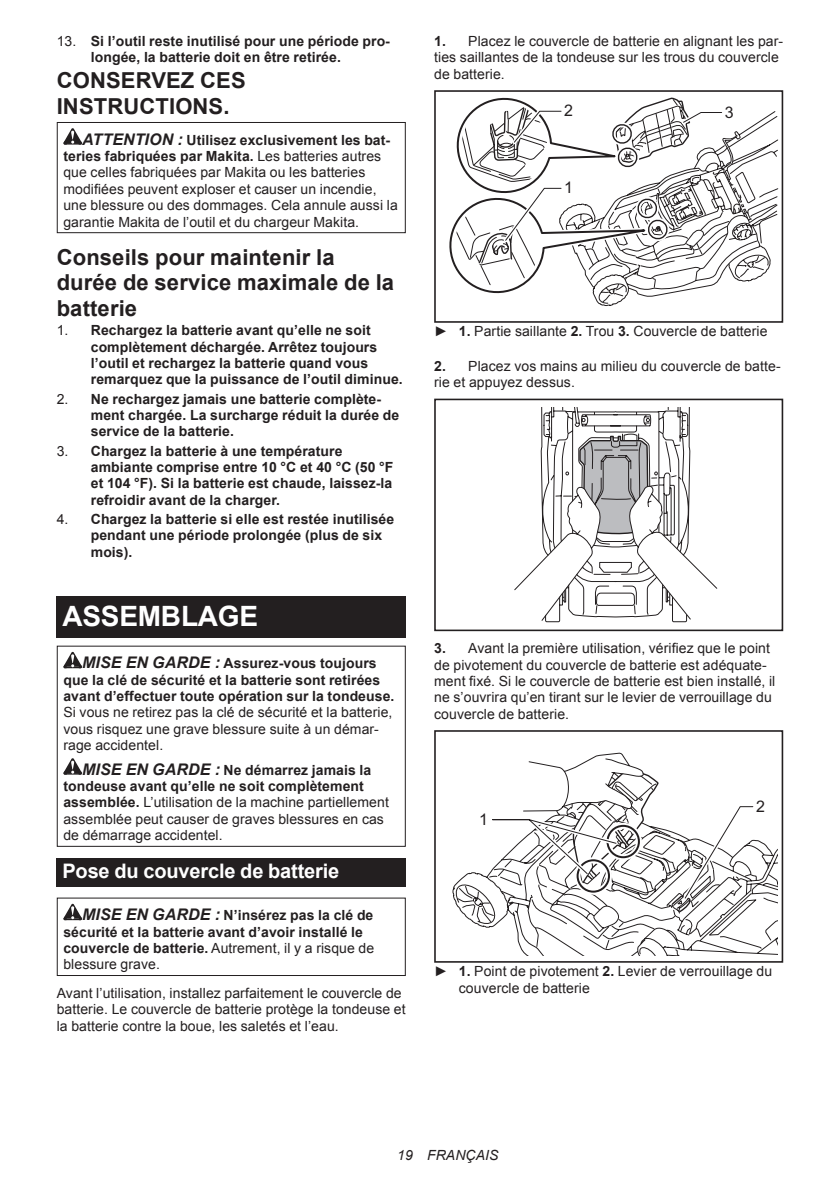
<style>
.page{position:relative;width:840px;height:1191px;background:#fff}
.page>*{position:absolute;margin:0;border:0;box-sizing:border-box;transform-origin:0 0}
.t1{font:700 28px "Arial";letter-spacing:-.01em;color:#fff}
.t2{font:700 22px/25.8px "Arial";letter-spacing:.005em;color:#231f20}
.t3{font:700 20px "Arial";letter-spacing:-.01em;color:#fff}
.t4{font:16px "Arial";color:#231f20}
.t5{font:14px/16.4px "Arial";letter-spacing:.005em;color:#231f20}
.t6{font:700 14px/16.4px "Arial";letter-spacing:.005em;color:#231f20}
.t7{font:italic 14px "Arial";letter-spacing:.005em;color:#231f20}
.s1{font-weight:400}
.s2{font-weight:700;font-style:italic;font-size:16px}
.s3{font-weight:700}
.s4{font-style:italic;font-size:16px}
</style>
<div class="page">
<svg style="left:63px;top:128px;width:19px;height:17px"></svg>
<div style="left:57px;top:122px;width:348px;height:111px;border:1px solid #231f20"></div>
<div style="left:57px;top:596px;width:348px;height:41px;background:#231f20"></div>
<svg style="left:63px;top:652px;width:19px;height:16px"></svg>
<svg style="left:63px;top:758px;width:19px;height:16px"></svg>
<div style="left:57px;top:645px;width:348px;height:202px;border:1px solid #231f20"></div>
<div style="left:57px;top:858px;width:348px;height:28px;background:#231f20"></div>
<svg style="left:63px;top:903px;width:19px;height:17px"></svg>
<div style="left:57px;top:897px;width:348px;height:79px;border:1px solid #231f20"></div>
<svg style="left:601px;top:111px;width:177px;height:195px"></svg>
<div style="left:434px;top:90px;width:348px;height:233px;border:2px solid #231f20"></div>
<svg style="left:437px;top:90px;width:333px;height:215px"></svg>
<svg style="left:514px;top:407px;width:203px;height:216px"></svg>
<div style="left:434px;top:398px;width:348px;height:233px;border:2px solid #231f20"></div>
<svg style="left:452px;top:840px;width:325px;height:115px"></svg>
<div style="left:434px;top:934px;width:73px;height:28px;background:#fff"></div>
<div style="left:434px;top:730px;width:348px;height:232px;border:2px solid #231f20"></div>
<svg style="left:488px;top:752px;width:268px;height:171px"></svg>
<p class="t6" style="left:91px;top:33px;width:300px;text-indent:-34px"><span class="s1">13.</span> Si l’outil reste inutilisé pour une période pro&shy;longée, la batterie doit en être retirée.</p>
<h2 class="t2" style="left:57px;top:68px;width:190px">CONSERVEZ CES<br>INSTRUCTIONS.</h2>
<p class="t5" style="left:63px;top:132px;width:335px;text-indent:19px"><span class="s2">ATTENTION :</span> <span class="s3">Utilisez exclusivement les bat&shy;teries fabriquées par Makita.</span> Les batteries autres que celles fabriquées par Makita ou les batteries modifiées peuvent exploser et causer un incendie, une blessure ou des dommages. Cela annule aussi la garantie Makita de l’outil et du chargeur Makita.</p>
<h2 class="t2" style="left:57px;top:245px;width:339px">Conseils pour maintenir la durée de service maximale de la batterie</h2>
<p class="t6" style="left:91px;top:323px;width:313px;text-indent:-34px"><span class="s1">1.</span> Rechargez la batterie avant qu’elle ne soit complètement déchargée. Arrêtez toujours l’outil et rechargez la batterie quand vous remarquez que la puissance de l’outil diminue.</p>
<p class="t6" style="left:91px;top:391px;width:310px;text-indent:-34px"><span class="s1">2.</span> Ne rechargez jamais une batterie complète&shy;ment chargée. La surcharge réduit la durée de service de la batterie.</p>
<p class="t6" style="left:91px;top:443px;width:304px;text-indent:-34px"><span class="s1">3.</span> Chargez la batterie à une température ambiante comprise entre 10 °C et 40 °C (50 °F et 104 °F). Si la batterie est chaude, laissez-la refroidir avant de la charger.</p>
<p class="t6" style="left:91px;top:511px;width:305px;text-indent:-34px"><span class="s1">4.</span> Chargez la batterie si elle est restée inutilisée pendant une période prolongée (plus de six mois).</p>
<h1 class="t1" style="left:62px;top:598px;width:197px">ASSEMBLAGE</h1>
<p class="t6" style="left:63px;top:655px;width:332px;text-indent:19px"><span class="s4">MISE EN GARDE :</span> Assurez-vous toujours que la clé de sécurité et la batterie sont retirées avant d’effectuer toute opération sur la tondeuse.</p>
<p class="t5" style="left:63px;top:704px;width:330px">Si vous ne retirez pas la clé de sécurité et la batterie, vous risquez une grave blessure suite à un démar&shy;rage accidentel.</p>
<p class="t5" style="left:63px;top:761px;width:327px;text-indent:19px"><span class="s2">MISE EN GARDE :</span> <span class="s3">Ne démarrez jamais la tondeuse avant qu’elle ne soit complètement assemblée.</span> L’utilisation de la machine partiellement assemblée peut causer de graves blessures en cas de démarrage accidentel.</p>
<h3 class="t3" style="left:62px;top:858px;width:278px">Pose du couvercle de batterie</h3>
<p class="t6" style="left:63px;top:907px;width:312px;text-indent:19px"><span class="s4">MISE EN GARDE :</span> N’insérez pas la clé de sécurité et la batterie avant d’avoir installé le couvercle de batterie. <span class="s1">Autrement, il y a risque de blessure grave.</span></p>
<p class="t5" style="left:57px;top:985px;width:350px">Avant l’utilisation, installez parfaitement le couvercle de batterie. Le couvercle de batterie protège la tondeuse et la batterie contre la boue, les saletés et l’eau.</p>
<p class="t5" style="left:434px;top:33px;width:350px"><span class="s3">1.</span> Placez le couvercle de batterie en alignant les par&shy;ties saillantes de la tondeuse sur les trous du couvercle de batterie.</p>
<p class="t4" style="left:724px;top:101px;width:10px">3</p>
<p class="t4" style="left:564px;top:100px;width:10px">2</p>
<p class="t4" style="left:564px;top:177px;width:10px">1</p>
<p class="t5" style="left:434px;top:323px;width:334px">► <span class="s3">1.</span> Partie saillante <span class="s3">2.</span> Trou <span class="s3">3.</span> Couvercle de batterie</p>
<p class="t5" style="left:434px;top:358px;width:348px"><span class="s3">2.</span> Placez vos mains au milieu du couvercle de batte&shy;rie et appuyez dessus.</p>
<p class="t5" style="left:434px;top:640px;width:342px"><span class="s3">3.</span> Avant la première utilisation, vérifiez que le point de pivotement du couvercle de batterie est adéquate&shy;ment fixé. Si le couvercle de batterie est bien installé, il ne s’ouvrira qu’en tirant sur le levier de verrouillage du couvercle de batterie.</p>
<p class="t4" style="left:479px;top:808px;width:10px">1</p>
<p class="t4" style="left:755px;top:795px;width:10px">2</p>
<p class="t5" style="left:458px;top:963px;width:314px;text-indent:-25px">► <span class="s3">1.</span> Point de pivotement <span class="s3">2.</span> Levier de verrouillage du couvercle de batterie</p>
<p class="t7" style="left:397px;top:1146px;width:103px">19 FRANÇAIS</p>
</div>
